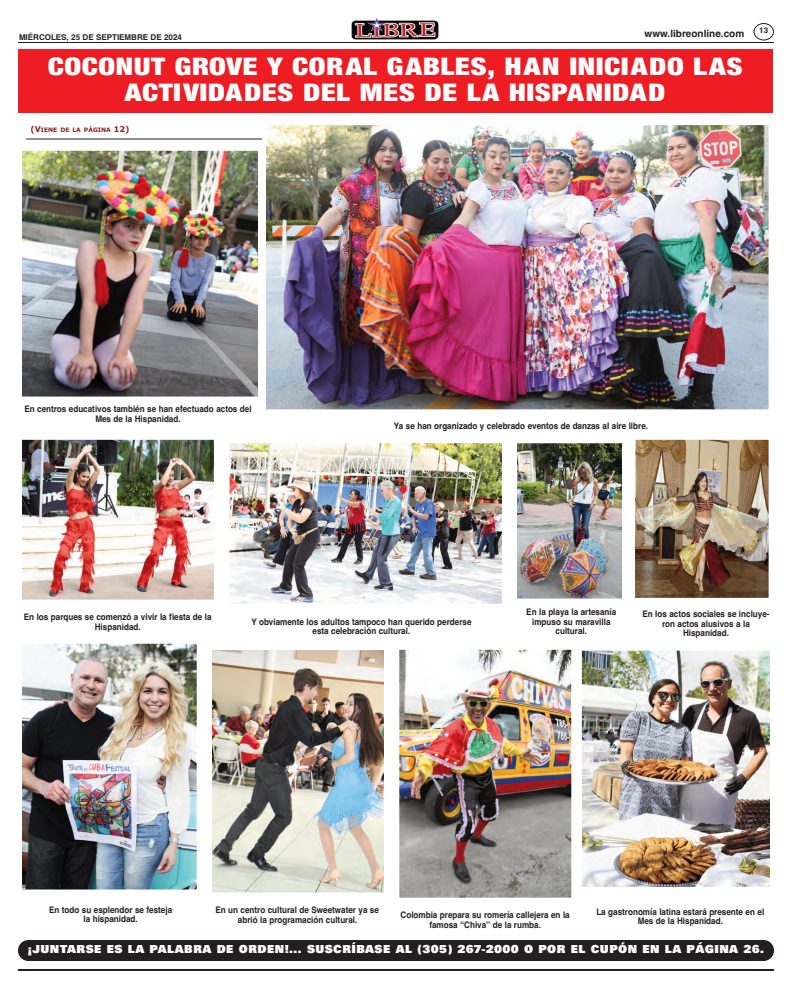
<style>
.page{position:relative;width:792px;height:990px;background:#fff}
.page>*{position:absolute;margin:0;border:0;box-sizing:border-box;transform-origin:0 0}
.t1{font:26px/26px "Sans Black Condensed DTC";letter-spacing:.015em;color:#fff;text-align:center;scale:1.24 1}
.t2{font:12px "Univers Ultra Bold DTC";letter-spacing:.035em;color:#fff}
.t3{font:700 10px "Helvetica";color:#231f20}
.t4{font:700 9px/9.5px "Helvetica";color:#231f20;text-align:center;scale:.9 1}
.t5{font:700 8px "Helvetica";color:#231f20}
.t6{font:700 6px "Verdana";color:#91211f}
.s1{font-size:8px}
</style>
<div class="page">
<hr style="left:18px;top:969px;width:756px;height:2px;background:#231f20">
<hr style="left:18px;top:42px;width:756px;height:1px;background:#231f20">
<div style="left:351px;top:18px;width:90px;height:22px;background:linear-gradient(to bottom,#fff,#fff)"></div>
<img style="left:351px;top:18px;width:87px;height:22px">
<svg style="left:754px;top:23px;width:20px;height:18px"></svg>
<div style="left:18px;top:940px;width:756px;height:21px;background:#231f20;border-radius:10px"></div>
<img style="left:267px;top:126px;width:501px;height:282px">
<div style="left:262px;top:121px;width:511px;height:292px;border:4px solid #fff"></div>
<img style="left:23px;top:152px;width:234px;height:244px">
<div style="left:18px;top:147px;width:244px;height:254px;border:4px solid #fff"></div>
<img style="left:23px;top:645px;width:173px;height:244px">
<div style="left:18px;top:640px;width:183px;height:254px;border:4px solid #fff"></div>
<img style="left:583px;top:652px;width:186px;height:234px">
<div style="left:578px;top:647px;width:196px;height:244px;border:4px solid #fff"></div>
<img style="left:213px;top:651px;width:170px;height:241px">
<div style="left:208px;top:646px;width:180px;height:251px;border:4px solid #fff"></div>
<img style="left:400px;top:651px;width:170px;height:246px">
<div style="left:395px;top:646px;width:180px;height:256px;border:4px solid #fff"></div>
<img style="left:23px;top:441px;width:190px;height:158px">
<div style="left:18px;top:436px;width:200px;height:168px;border:4px solid #fff"></div>
<img style="left:231px;top:444px;width:270px;height:159px">
<div style="left:226px;top:439px;width:280px;height:169px;border:4px solid #fff"></div>
<img style="left:518px;top:444px;width:103px;height:154px">
<div style="left:513px;top:439px;width:113px;height:164px;border:4px solid #fff"></div>
<img style="left:636px;top:441px;width:132px;height:156px">
<div style="left:631px;top:436px;width:142px;height:166px;border:4px solid #fff"></div>
<hr style="left:26px;top:138px;width:236px;height:2px;background:#231f20">
<div style="left:18px;top:50px;width:755px;height:63px;background:#ee1d23"></div>
<p class="t5" style="left:19px;top:34px;width:164px">MIÉRCOLES, 25 DE SEPTIEMBRE DE 2024</p>
<p class="t3" style="left:645px;top:29px;width:101px">www.libreonline.com</p>
<p class="t5" style="left:759px;top:27px;width:10px">13</p>
<h1 class="t1" style="left:48px;top:55px;width:562px">COCONUT GROVE Y CORAL GABLES, HAN INICIADO LAS<br>ACTIVIDADES DEL MES DE LA HISPANIDAD</h1>
<p class="t6" style="left:30px;top:126px;width:101px"><span class="s1">(V</span>IENE DE LA PÁGINA <span class="s1">12)</span></p>
<p class="t4" style="left:24px;top:405px;width:254px">En centros educativos también se han efectuado actos del<br>Mes de la Hispanidad.</p>
<p class="t4" style="left:394px;top:422px;width:284px">Ya se han organizado y celebrado eventos de danzas al aire libre.</p>
<p class="t4" style="left:24px;top:613px;width:210px">En los parques se comenzó a vivir la fiesta de la<br>Hispanidad.</p>
<p class="t4" style="left:251px;top:617px;width:246px">Y obviamente los adultos tampoco han querido perderse esta celebración cultural.</p>
<p class="t4" style="left:526px;top:608px;width:102px">En la playa la artesanía impuso su maravilla cultural.</p>
<p class="t4" style="left:642px;top:610px;width:143px">En los actos sociales se incluye&shy;ron actos alusivos a la<br>Hispanidad.</p>
<p class="t4" style="left:49px;top:906px;width:138px">En todo su esplendor se festeja la hispanidad.</p>
<p class="t4" style="left:401px;top:911px;width:190px">Colombia prepara su romería callejera en la famosa “Chiva” de la rumba.</p>
<p class="t4" style="left:215px;top:906px;width:183px">En un centro cultural de Sweetwater ya se abrió la programación cultural.</p>
<p class="t4" style="left:596px;top:908px;width:188px">La gastronomía latina estará presente en el<br>Mes de la Hispanidad.</p>
<h2 class="t2" style="left:28px;top:945px;width:738px">¡JUNTARSE ES LA PALABRA DE ORDEN!... SUSCRÍBASE AL (305) 267-2000 O POR EL CUPÓN EN LA PÁGINA 26.</h2>
</div>
